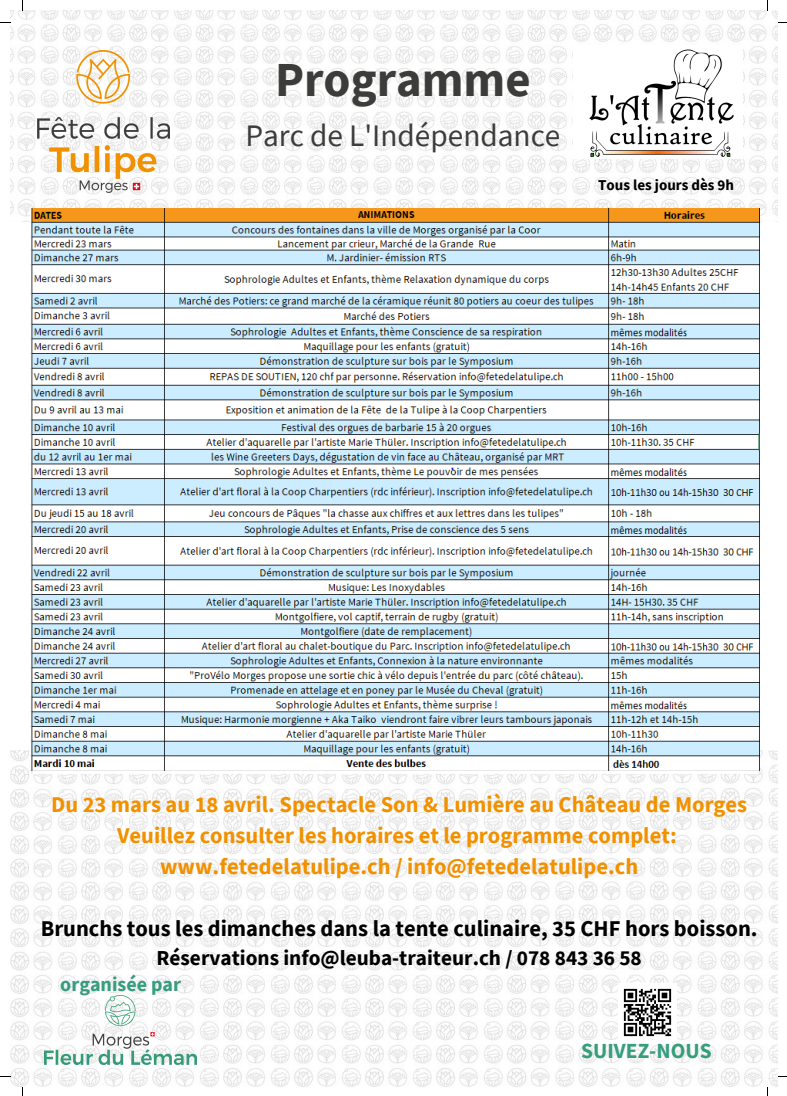
<style>
.page{position:relative;width:787px;height:1096px;background:#fff}
.page>*{position:absolute;margin:0;border:0;box-sizing:border-box;transform-origin:0 0}
.t1{font:700 48.75px "Source Sans Pro";color:#3c3c3b}
.t2{font:31.25px "Source Sans Pro";color:#3c3c3b}
.t3{font:700 22.5px "Source Sans Pro";color:#f29100}
.t4{font:700 22.5px "Source Sans Pro";color:#000}
.t5{font:700 21.5px "Source Sans Pro";color:#369d7d}
.t6{font:700 21.25px "Source Sans Pro";color:#000}
.t7{font:700 20px "Source Sans Pro";color:#369d7d}
.t8{font:700 15px "Source Sans Pro";color:#000}
</style>
<div class="page">
<img style="left:518px;top:750px;width:260px;height:336px">
<img style="left:619px;top:983px;width:57px;height:58px">
<img style="left:10px;top:750px;width:508px;height:336px">
<img style="left:45px;top:995px;width:152px;height:68px">
<img style="left:476px;top:10px;width:302px;height:211px">
<img style="left:10px;top:10px;width:466px;height:207px">
<img style="left:37px;top:50px;width:132px;height:143px">
<img style="left:573px;top:45px;width:170px;height:114px">
<img style="left:30px;top:209px;width:729px;height:564px">
<p class="t1" style="left:275px;top:48px;width:257px">Programme</p>
<p class="t2" style="left:245px;top:115px;width:317px">Parc de L'Indépendance</p>
<p class="t8" style="left:598px;top:175px;width:137px">Tous les jours dès 9h</p>
<p class="t3" style="left:51px;top:790px;width:698px">Du 23 mars au 18 avril. Spectacle Son &amp; Lumière au Château de Morges</p>
<p class="t3" style="left:117px;top:821px;width:561px">Veuillez consulter les horaires et le programme complet:</p>
<p class="t3" style="left:160px;top:852px;width:479px">www.fetedelatulipe.ch / info@fetedelatulipe.ch</p>
<p class="t4" style="left:41px;top:913px;width:718px">Brunchs tous les dimanches dans la tente culinaire, 35 CHF hors boisson.</p>
<p class="t6" style="left:157px;top:944px;width:487px">Réservations info@leuba-traiteur.ch / 078 843 36 58</p>
<p class="t7" style="left:60px;top:971px;width:122px">organisée par</p>
<p class="t5" style="left:581px;top:1036px;width:132px">SUIVEZ-NOUS</p>
</div>
